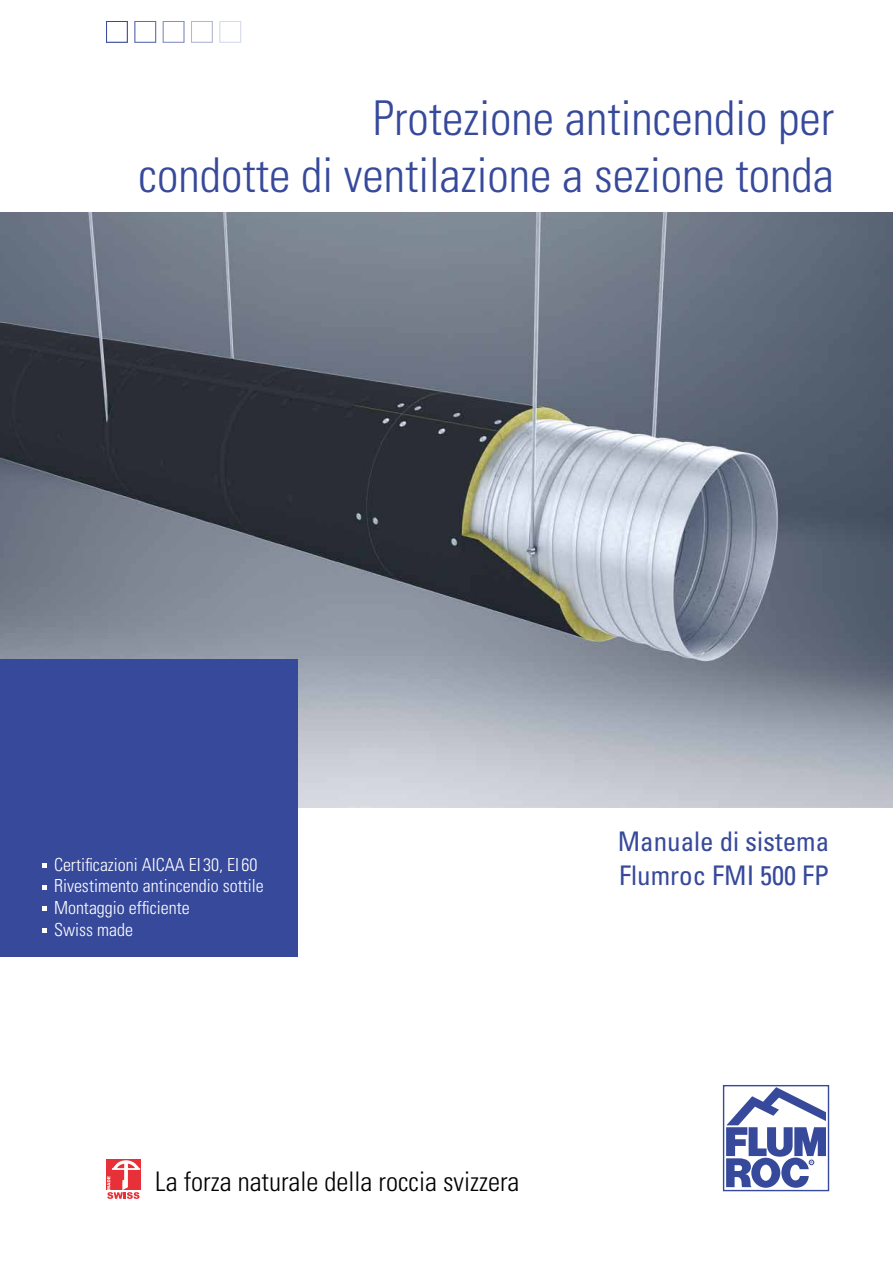
<style>
.page{position:relative;width:893px;height:1263px;background:#fff}
.page>*{position:absolute;margin:0;border:0;box-sizing:border-box;transform-origin:0 0}
.t1{font:300 condensed 48px/57px "Univers";color:#36499b;text-align:right}
.t2{font:300 condensed 27px "Univers";color:#000}
.t3{font:condensed 27px/34.5px "Univers";color:#36499b}
.t4{font:300 condensed 18px/21.6px "Univers";color:#fff}
</style>
<div class="page">
<div style="left:723px;top:1085px;width:106px;height:106px;border:1px solid #36499b"></div>
<svg style="left:726px;top:1087px;width:100px;height:101px"></svg>
<div style="left:106px;top:1159px;width:34px;height:31px;background:#e73037"></div>
<svg style="left:107px;top:1160px;width:33px;height:39px"></svg>
<div style="left:220px;top:21px;width:21px;height:22px;border:1px solid #d7dbeb"></div>
<div style="left:191px;top:21px;width:22px;height:22px;border:1px solid #afb6d7"></div>
<div style="left:163px;top:21px;width:21px;height:22px;border:1px solid #8792c3"></div>
<div style="left:135px;top:21px;width:21px;height:22px;border:1px solid #5e6eaf"></div>
<div style="left:106px;top:21px;width:22px;height:22px;border:1px solid #36499b"></div>
<img style="left:0;top:212px;width:893px;height:596px">
<div style="left:0;top:659px;width:298px;height:298px;background:#36499b"></div>
<svg style="left:43px;top:863px;width:4px;height:5px"></svg>
<svg style="left:43px;top:885px;width:4px;height:4px"></svg>
<svg style="left:43px;top:906px;width:4px;height:5px"></svg>
<svg style="left:43px;top:928px;width:4px;height:4px"></svg>
<h1 class="t1" style="left:138px;top:90px;width:697px">Protezione antincendio per<br>condotte di ventilazione a sezione tonda</h1>
<p class="t4" style="left:54px;top:854px;width:211px">Certificazioni AICAA EI 30, EI 60<br>Rivestimento antincendio sottile<br>Montaggio efficiente<br>Swiss made</p>
<h2 class="t2" style="left:155px;top:1165px;width:366px">La forza naturale della roccia svizzera</h2>
<h2 class="t3" style="left:618px;top:823px;width:213px">Manuale di sistema<br>Flumroc FMI 500 FP</h2>
</div>
